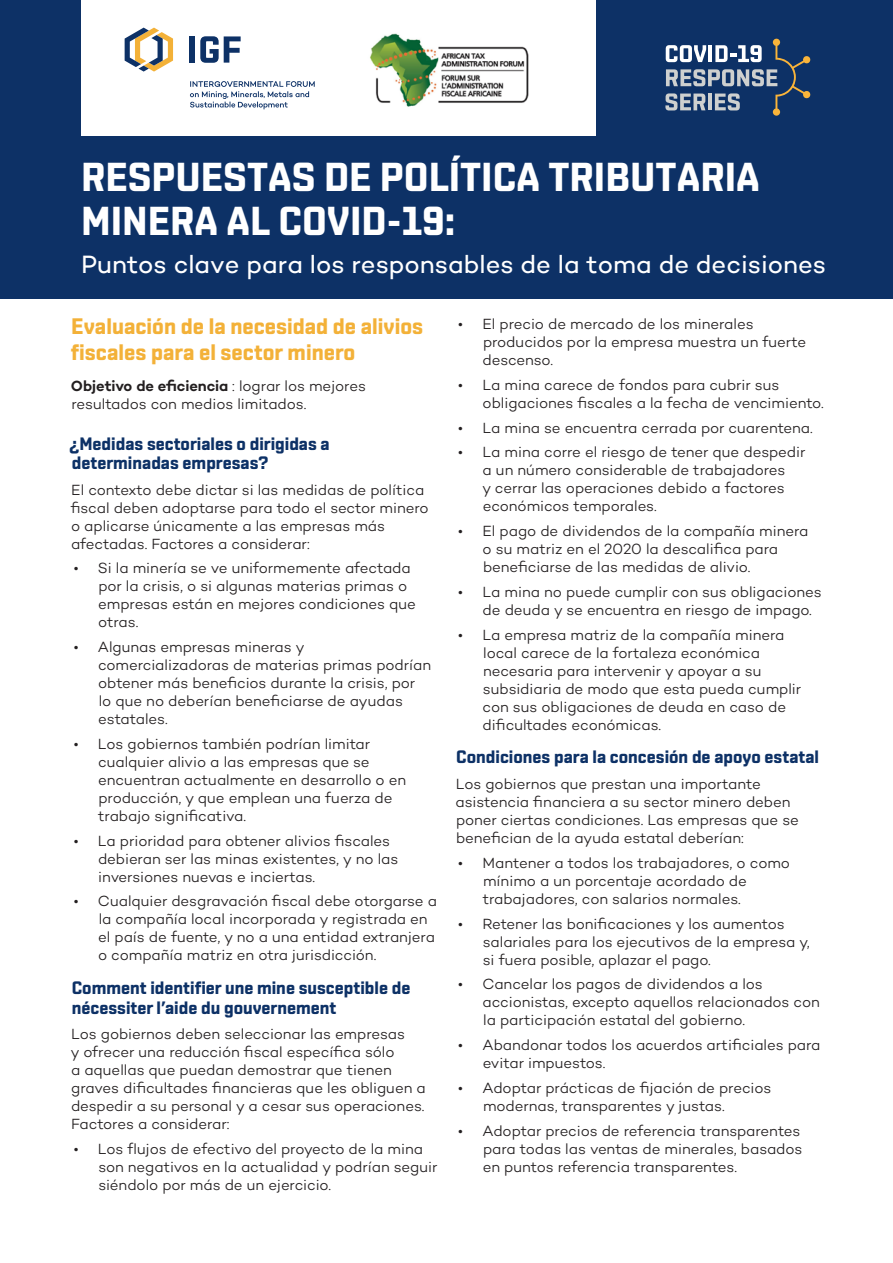
<style>
.page{position:relative;width:893px;height:1263px;background:#fff}
.page>*{position:absolute;margin:0;border:0;box-sizing:border-box;transform-origin:0 0}
.t1{font:700 40.5px/43.5px "Shentox";color:#fff}
.t2{font:25.5px "Campton";color:#fff}
.Heading_1{font:700 22.5px/25.5px "Shentox";color:#f3b138}
.Heading_2{font:700 18px/19.5px "Shentox";color:#0d3166}
.Body_copy{font:300 15px/18px "Campton";letter-spacing:-.005em;color:#231f20}
.s1{font-weight:600}
</style>
<div class="page">
<div style="left:0;top:0;width:893px;height:299px;background:#0d3166"></div>
<div style="left:81px;top:0;width:514px;height:135px;background:#fff"></div>
<div style="left:190px;top:36px;width:5px;height:27px;background:#0d3166"></div>
<svg style="left:200px;top:36px;width:41px;height:27px"></svg>
<svg style="left:125px;top:28px;width:48px;height:44px"></svg>
<svg style="left:190px;top:81px;width:125px;height:28px"></svg>
<img style="left:370px;top:33px;width:159px;height:74px">
<svg style="left:665px;top:39px;width:146px;height:77px"></svg>
<p class="t1" style="left:81px;top:156px;width:680px">RESPUESTAS DE POLÍTICA TRIBUTARIA<br>MINERA AL COVID-19:</p>
<p class="t2" style="left:81px;top:248px;width:747px">Puntos clave para los responsables de la toma de decisiones</p>
<p class="Heading_1" style="left:71px;top:314px;width:354px">Evaluación de la necesidad de alivios fiscales para el sector minero</p>
<p class="Body_copy" style="left:71px;top:377px;width:296px"><span class="s1">Objetivo de eficiencia</span> : lograr los mejores resultados con medios limitados.</p>
<p class="Heading_2" style="left:70px;top:434px;width:262px">¿Medidas sectoriales o dirigidas a determinadas empresas?</p>
<p class="Body_copy" style="left:71px;top:480px;width:359px">El contexto debe dictar si las medidas de política fiscal deben adoptarse para todo el sector minero o aplicarse únicamente a las empresas más afectadas. Factores a considerar:</p>
<p class="Body_copy" style="left:98px;top:559px;width:319px;text-indent:-24px">• Si la minería se ve uniformemente afectada por la crisis, o si algunas materias primas o empresas están en mejores condiciones que otras.</p>
<p class="Body_copy" style="left:98px;top:638px;width:335px;text-indent:-24px">• Algunas empresas mineras y comercializadoras de materias primas podrían obtener más beneficios durante la crisis, por lo que no deberían beneficiarse de ayudas estatales.</p>
<p class="Body_copy" style="left:98px;top:734px;width:310px;text-indent:-24px">• Los gobiernos también podrían limitar cualquier alivio a las empresas que se encuentran actualmente en desarrollo o en producción, y que emplean una fuerza de trabajo significativa.</p>
<p class="Body_copy" style="left:98px;top:831px;width:302px;text-indent:-24px">• La prioridad para obtener alivios fiscales debieran ser las minas existentes, y no las inversiones nuevas e inciertas.</p>
<p class="Body_copy" style="left:98px;top:892px;width:340px;text-indent:-24px">• Cualquier desgravación fiscal debe otorgarse a la compañía local incorporada y registrada en el país de fuente, y no a una entidad extranjera o compañía matriz en otra jurisdicción.</p>
<p class="Heading_2" style="left:72px;top:978px;width:340px">Comment identifier une mine susceptible de nécessiter l’aide du gouvernement</p>
<p class="Body_copy" style="left:71px;top:1025px;width:356px">Los gobiernos deben seleccionar las empresas<br>y ofrecer una reducción fiscal específica sólo<br>a aquellas que puedan demostrar que tienen graves dificultades financieras que les obliguen a despedir a su personal y a cesar sus operaciones.<br>Factores a considerar:</p>
<p class="Body_copy" style="left:98px;top:1139px;width:341px;text-indent:-25px">• Los flujos de efectivo del proyecto de la mina son negativos en la actualidad y podrían seguir siéndolo por más de un ejercicio.</p>
<p class="Body_copy" style="left:483px;top:315px;width:325px;text-indent:-24px">• El precio de mercado de los minerales producidos por la empresa muestra un fuerte descenso.</p>
<p class="Body_copy" style="left:483px;top:376px;width:343px;text-indent:-24px">• La mina carece de fondos para cubrir sus obligaciones fiscales a la fecha de vencimiento.</p>
<p class="Body_copy" style="left:458px;top:418px;width:356px">• La mina se encuentra cerrada por cuarentena.</p>
<p class="Body_copy" style="left:482px;top:443px;width:324px;text-indent:-24px">• La mina corre el riesgo de tener que despedir a un número considerable de trabajadores<br>y cerrar las operaciones debido a factores económicos temporales.</p>
<p class="Body_copy" style="left:483px;top:522px;width:327px;text-indent:-24px">• El pago de dividendos de la compañía minera o su matriz en el 2020 la descalifica para beneficiarse de las medidas de alivio.</p>
<p class="Body_copy" style="left:483px;top:583px;width:341px;text-indent:-24px">• La mina no puede cumplir con sus obligaciones de deuda y se encuentra en riesgo de impago.</p>
<p class="Body_copy" style="left:483px;top:625px;width:320px;text-indent:-24px">• La empresa matriz de la compañía minera local carece de la fortaleza económica necesaria para intervenir y apoyar a su subsidiaria de modo que esta pueda cumplir con sus obligaciones de deuda en caso de dificultades económicas.</p>
<p class="Heading_2" style="left:456px;top:747px;width:364px">Condiciones para la concesión de apoyo estatal</p>
<p class="Body_copy" style="left:456px;top:775px;width:345px">Los gobiernos que prestan una importante asistencia financiera a su sector minero deben poner ciertas condiciones. Las empresas que se benefician de la ayuda estatal deberían:</p>
<p class="Body_copy" style="left:483px;top:853px;width:309px;text-indent:-24px">• Mantener a todos los trabajadores, o como mínimo a un porcentaje acordado de trabajadores, con salarios normales.</p>
<p class="Body_copy" style="left:483px;top:914px;width:328px;text-indent:-25px">• Retener las bonificaciones y los aumentos salariales para los ejecutivos de la empresa y, si fuera posible, aplazar el pago.</p>
<p class="Body_copy" style="left:483px;top:975px;width:339px;text-indent:-24px">• Cancelar los pagos de dividendos a los accionistas, excepto aquellos relacionados con la participación estatal del gobierno.</p>
<p class="Body_copy" style="left:483px;top:1036px;width:339px;text-indent:-24px">• Abandonar todos los acuerdos artificiales para evitar impuestos.</p>
<p class="Body_copy" style="left:483px;top:1078px;width:290px;text-indent:-25px">• Adoptar prácticas de fijación de precios modernas, transparentes y justas.</p>
<p class="Body_copy" style="left:483px;top:1121px;width:321px;text-indent:-24px">• Adoptar precios de referencia transparentes para todas las ventas de minerales, basados en puntos referencia transparentes.</p>
</div>
